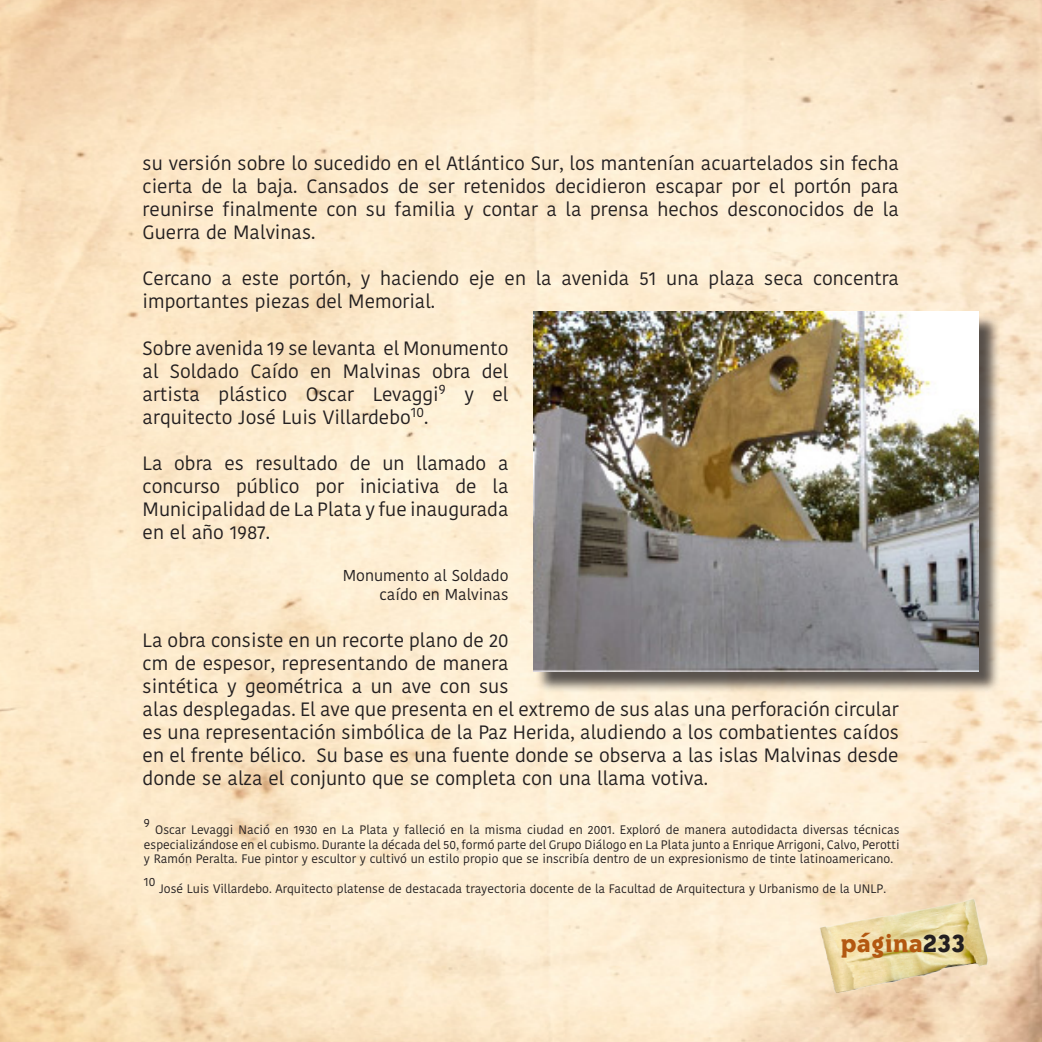
<style>
.page{position:relative;width:1042px;height:1042px;background:#fff}
.page>*{position:absolute;margin:0;border:0;box-sizing:border-box;transform-origin:0 0}
.t1{font:29.75px "Bailey Quad Bold ITC Std";color:#b35811}
.t2{font:19.25px/23.1px "Kohinoor Telugu";color:#231f20;text-align:justify}
.t3{font:15.75px "Kohinoor Telugu";color:#231f20}
.t4{font:12.25px/14.7px "Kohinoor Telugu";color:#231f20;text-align:justify}
.s1{color:#231f20}
</style>
<div class="page">
<img style="left:0;top:0;width:1042px;height:1042px">
<div style="left:536px;top:314px;width:465px;height:379px;background:#231f20;opacity:.75"></div>
<img style="left:533px;top:312px;width:446px;height:360px">
<img style="left:816px;top:889px;width:180px;height:104px">
<p class="t2" style="left:143px;top:151px;width:758px">su versión sobre lo sucedido en el Atlántico Sur, los mantenían acuartelados sin fecha cierta de la baja. Cansados de ser retenidos decidieron escapar por el portón para reunirse finalmente con su familia y contar a la prensa hechos desconocidos de la Guerra de Malvinas.</p>
<p class="t2" style="left:143px;top:267px;width:758px">Cercano a este portón, y haciendo eje en la avenida 51 una plaza seca concentra importantes piezas del Memorial.</p>
<p class="t2" style="left:143px;top:336px;width:367px">Sobre avenida 19 se levanta el Monumento al Soldado Caído en Malvinas obra del artista plástico Oscar Levaggi<sup>9</sup> y el arquitecto José Luis Villardebo<sup>10</sup>.</p>
<p class="t2" style="left:143px;top:452px;width:367px">La obra es resultado de un llamado a concurso público por iniciativa de la Municipalidad de La Plata y fue inaugurada en el año 1987.</p>
<p class="t3" style="left:343px;top:567px;width:167px">Monumento al Soldado</p>
<p class="t3" style="left:379px;top:585px;width:131px">caído en Malvinas</p>
<p class="t2" style="left:143px;top:628px;width:758px;text-align:left">La obra consiste en un recorte plano de 20<br>cm de espesor, representando de manera<br>sintética y geométrica a un ave con sus<br>alas desplegadas. El ave que presenta en el extremo de sus alas una perforación circular es una representación simbólica de la Paz Herida, aludiendo a los combatientes caídos en el frente bélico. Su base es una fuente donde se observa a las islas Malvinas desde donde se alza el conjunto que se completa con una llama votiva.</p>
<p class="t4" style="left:144px;top:815px;width:8px">9</p>
<p class="t4" style="left:144px;top:822px;width:757px;text-indent:11px">Oscar Levaggi Nació en 1930 en La Plata y falleció en la misma ciudad en 2001. Exploró de manera autodidacta diversas técnicas especializándose en el cubismo. Durante la década del 50, formó parte del Grupo Diálogo en La Plata junto a Enrique Arrigoni, Calvo, Perotti y Ramón Peralta. Fue pintor y escultor y cultivó un estilo propio que se inscribía dentro de un expresionismo de tinte latinoamericano.</p>
<p class="t4" style="left:144px;top:874px;width:13px">10</p>
<p class="t4" style="left:159px;top:881px;width:728px">José Luis Villardebo. Arquitecto platense de destacada trayectoria docente de la Facultad de Arquitectura y Urbanismo de la UNLP.</p>
<p class="t1" style="left:840px;top:926px;width:127px">página<span class="s1">233</span></p>
</div>
